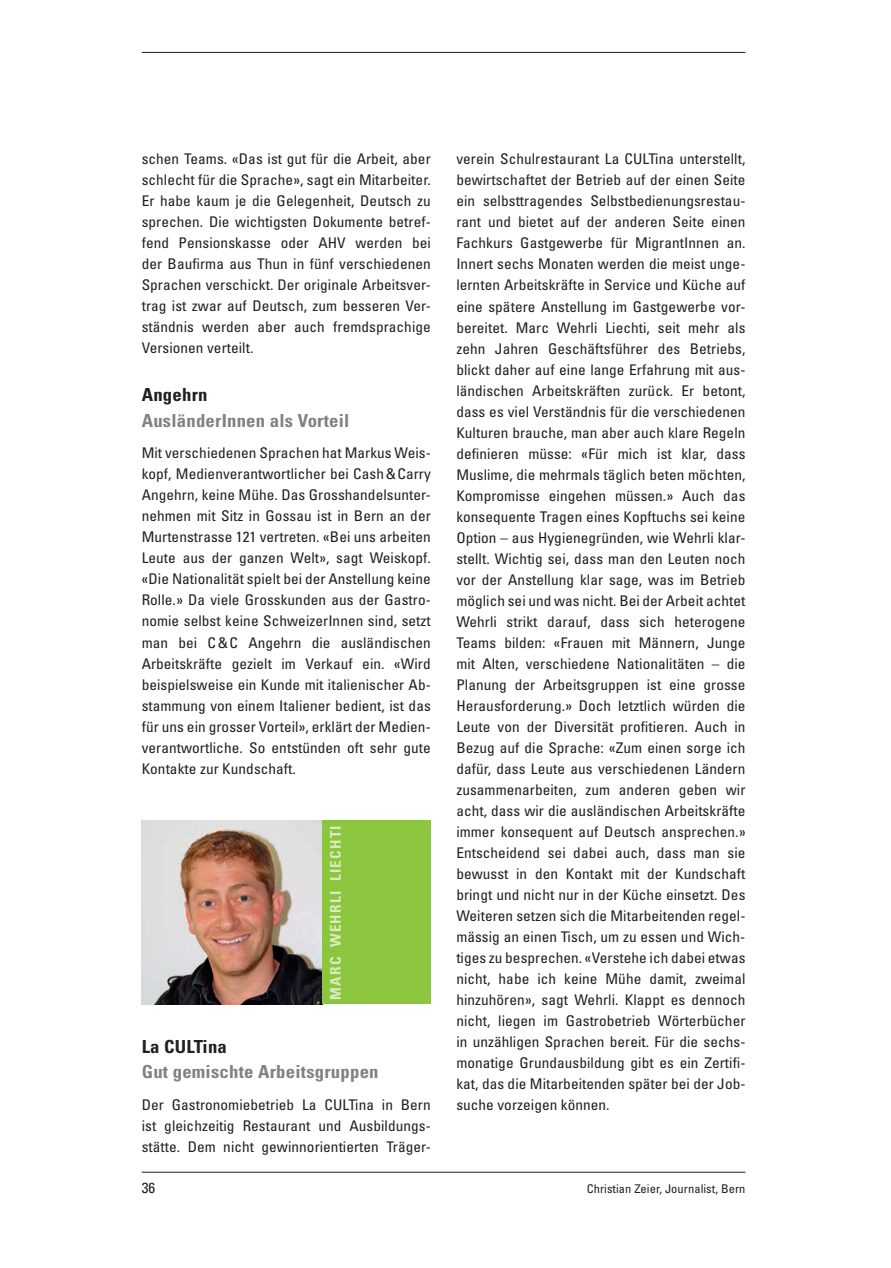
<style>
.page{position:relative;width:891px;height:1268px;background:#fff}
.page>*{position:absolute;margin:0;border:0;box-sizing:border-box;transform-origin:0 0}
.t1{font:700 condensed 18px "Univers";letter-spacing:.01em;color:#808285;scale:1.04 1}
.t2{font:700 condensed 18px "Univers";letter-spacing:.01em;color:#231f20;scale:1.04 1}
.t3{font:condensed 14.7px/21px "Univers";letter-spacing:.005em;color:#231f20;text-align:justify;scale:1.04 1}
.t4{font:700 condensed 14.7px "Univers";letter-spacing:.085em;color:#daeac1;scale:1.04 1}
.t5{font:condensed 12px "Univers";letter-spacing:.005em;color:#231f20;scale:1.04 1}
</style>
<div class="page">
<hr style="left:142px;top:52px;width:603px;height:1px;background:#231f20">
<hr style="left:142px;top:1172px;width:603px;height:1px;background:#231f20">
<img style="left:142px;top:821px;width:180px;height:183px">
<div style="left:322px;top:821px;width:109px;height:183px;background:#8bc63e"></div>
<p class="t3" style="left:142px;top:148px;width:280px">schen Teams. «Das ist gut für die Arbeit, aber schlecht für die Sprache», sagt ein Mitarbeiter.<br>Er habe kaum je die Gelegenheit, Deutsch zu sprechen. Die wichtigsten Dokumente betref&shy;fend Pensionskasse oder AHV werden bei der Baufirma aus Thun in fünf verschiedenen Sprachen verschickt. Der originale Arbeitsver&shy;trag ist zwar auf Deutsch, zum besseren Ver&shy;ständnis werden aber auch fremdsprachige Versionen verteilt.</p>
<p class="t2" style="left:142px;top:384px;width:65px">Angehrn</p>
<p class="t1" style="left:142px;top:409px;width:201px">AusländerInnen als Vorteil</p>
<p class="t3" style="left:142px;top:442px;width:280px">Mit verschiedenen Sprachen hat Markus Weis&shy;kopf, Medienverantwortlicher bei Cash&amp;Carry Angehrn, keine Mühe. Das Grosshandelsunter&shy;nehmen mit Sitz in Gossau ist in Bern an der Murtenstrasse 121 vertreten. «Bei uns arbeiten Leute aus der ganzen Welt», sagt Weiskopf. «Die Nationalität spielt bei der Anstellung keine Rolle.» Da viele Grosskunden aus der Gastro&shy;nomie selbst keine SchweizerInnen sind, setzt man bei C&amp;C Angehrn die ausländischen Arbeitskräfte gezielt im Verkauf ein. «Wird beispielsweise ein Kunde mit italienischer Ab&shy;stammung von einem Italiener bedient, ist das für uns ein grosser Vorteil», erklärt der Medien&shy;verantwortliche. So entstünden oft sehr gute Kontakte zur Kundschaft.</p>
<p class="t4" style="left:326px;top:999px;width:169px;rotate:-90deg">marcwehrli LIECHTI</p>
<p class="t2" style="left:142px;top:1035px;width:83px">La CULTina</p>
<p class="t1" style="left:142px;top:1060px;width:229px">Gut gemischte Arbeitsgruppen</p>
<p class="t3" style="left:142px;top:1093px;width:280px">Der Gastronomiebetrieb La CULTina in Bern ist gleichzeitig Restaurant und Ausbildungs&shy;stätte. Dem nicht gewinnorientierten Träger-</p>
<p class="t3" style="left:456px;top:148px;width:280px">verein Schulrestaurant La CULTina unterstellt, bewirtschaftet der Betrieb auf der einen Seite ein selbsttragendes Selbstbedienungsrestau&shy;rant und bietet auf der anderen Seite einen Fachkurs Gastgewerbe für MigrantInnen an.<br>Innert sechs Monaten werden die meist unge&shy;lernten Arbeitskräfte in Service und Küche auf eine spätere Anstellung im Gastgewerbe vor&shy;bereitet. Marc Wehrli Liechti, seit mehr als zehn Jahren Geschäftsführer des Betriebs, blickt daher auf eine lange Erfahrung mit aus&shy;ländischen Arbeitskräften zurück. Er betont, dass es viel Verständnis für die verschiedenen Kulturen brauche, man aber auch klare Regeln definieren müsse: «Für mich ist klar, dass Muslime, die mehrmals täglich beten möchten, Kompromisse eingehen müssen.» Auch das konsequente Tragen eines Kopftuchs sei keine Option – aus Hygienegründen, wie Wehrli klar&shy;stellt. Wichtig sei, dass man den Leuten noch vor der Anstellung klar sage, was im Betrieb möglich sei und was nicht. Bei der Arbeit achtet Wehrli strikt darauf, dass sich heterogene Teams bilden: «Frauen mit Männern, Junge mit Alten, verschiedene Nationalitäten – die Planung der Arbeitsgruppen ist eine grosse Herausforderung.» Doch letztlich würden die Leute von der Diversität profitieren. Auch in Bezug auf die Sprache: «Zum einen sorge ich dafür, dass Leute aus verschiedenen Ländern zusammenarbeiten, zum anderen geben wir acht, dass wir die ausländischen Arbeitskräfte immer konsequent auf Deutsch ansprechen.» Entscheidend sei dabei auch, dass man sie bewusst in den Kontakt mit der Kundschaft bringt und nicht nur in der Küche einsetzt. Des Weiteren setzen sich die Mitarbeitenden regel&shy;mässig an einen Tisch, um zu essen und Wich&shy;tiges zu besprechen. «Verstehe ich dabei etwas nicht, habe ich keine Mühe damit, zweimal hinzuhören», sagt Wehrli. Klappt es dennoch nicht, liegen im Gastrobetrieb Wörterbücher in unzähligen Sprachen bereit. Für die sechs&shy;monatige Grundausbildung gibt es ein Zertifi&shy;kat, das die Mitarbeitenden später bei der Job&shy;suche vorzeigen können.</p>
<p class="t3" style="left:142px;top:1177px;width:15px">36</p>
<p class="t5" style="left:587px;top:1181px;width:154px">Christian Zeier, Journalist, Bern</p>
</div>
